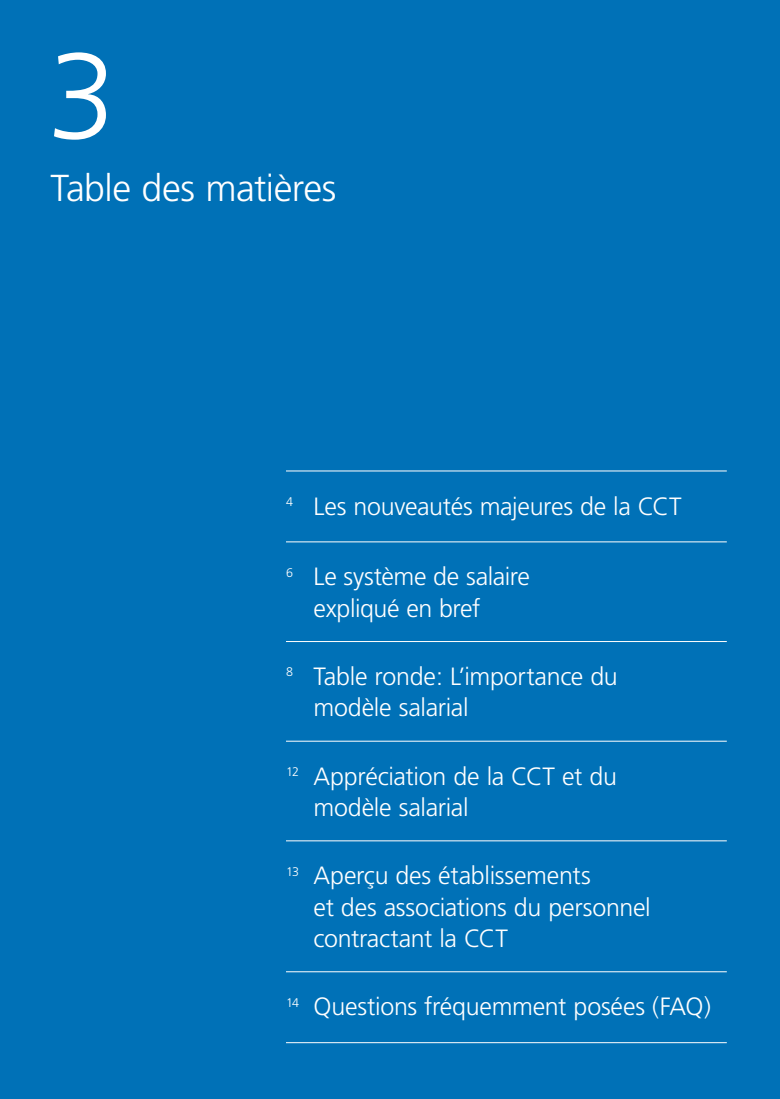
<style>
.page{position:relative;width:780px;height:1099px;background:#fff}
.page>*{position:absolute;margin:0;border:0;box-sizing:border-box;transform-origin:0 0}
.Pagina{font:300 122.5px "Frutiger";color:#fff}
.Headline_30pt{font:300 37.5px "Frutiger";letter-spacing:-.015em;color:#fff}
.Untertitel_21pt{font:300 25px/31.2px "Frutiger";letter-spacing:-.01em;color:#fff}
</style>
<div class="page">
<div style="left:0;top:0;width:780px;height:1098px;background:#0071b7"></div>
<hr style="left:286px;top:470px;width:440px;height:1px;background:#fff">
<hr style="left:286px;top:541px;width:440px;height:1px;background:#fff">
<hr style="left:286px;top:641px;width:440px;height:1px;background:#fff">
<hr style="left:286px;top:740px;width:440px;height:1px;background:#fff">
<hr style="left:286px;top:840px;width:440px;height:1px;background:#fff">
<hr style="left:286px;top:971px;width:440px;height:1px;background:#fff">
<hr style="left:286px;top:1042px;width:440px;height:1px;background:#fff">
<p class="Pagina" style="left:48px;top:27px;width:70px">3</p>
<p class="Headline_30pt" style="left:50px;top:167px;width:287px">Table des matières</p>
<p class="Untertitel_21pt" style="left:286px;top:490px;width:397px"><sup>4</sup> Les nouveautés majeures de la CCT</p>
<p class="Untertitel_21pt" style="left:313px;top:561px;width:218px;text-indent:-28px"><sup>6</sup> Le système de salaire expliqué en bref</p>
<p class="Untertitel_21pt" style="left:313px;top:661px;width:306px;text-indent:-28px"><sup>8</sup> Table ronde: L’importance du modèle salarial</p>
<p class="Untertitel_21pt" style="left:313px;top:760px;width:305px;text-indent:-28px"><sup>12</sup> Appréciation de la CCT et du modèle salarial</p>
<p class="Untertitel_21pt" style="left:313px;top:860px;width:339px;text-indent:-28px"><sup>13</sup> Aperçu des établissements<br>et des associations du personnel contractant la CCT</p>
<p class="Untertitel_21pt" style="left:286px;top:991px;width:426px"><sup>14</sup> Questions fréquemment posées (FAQ)</p>
</div>
